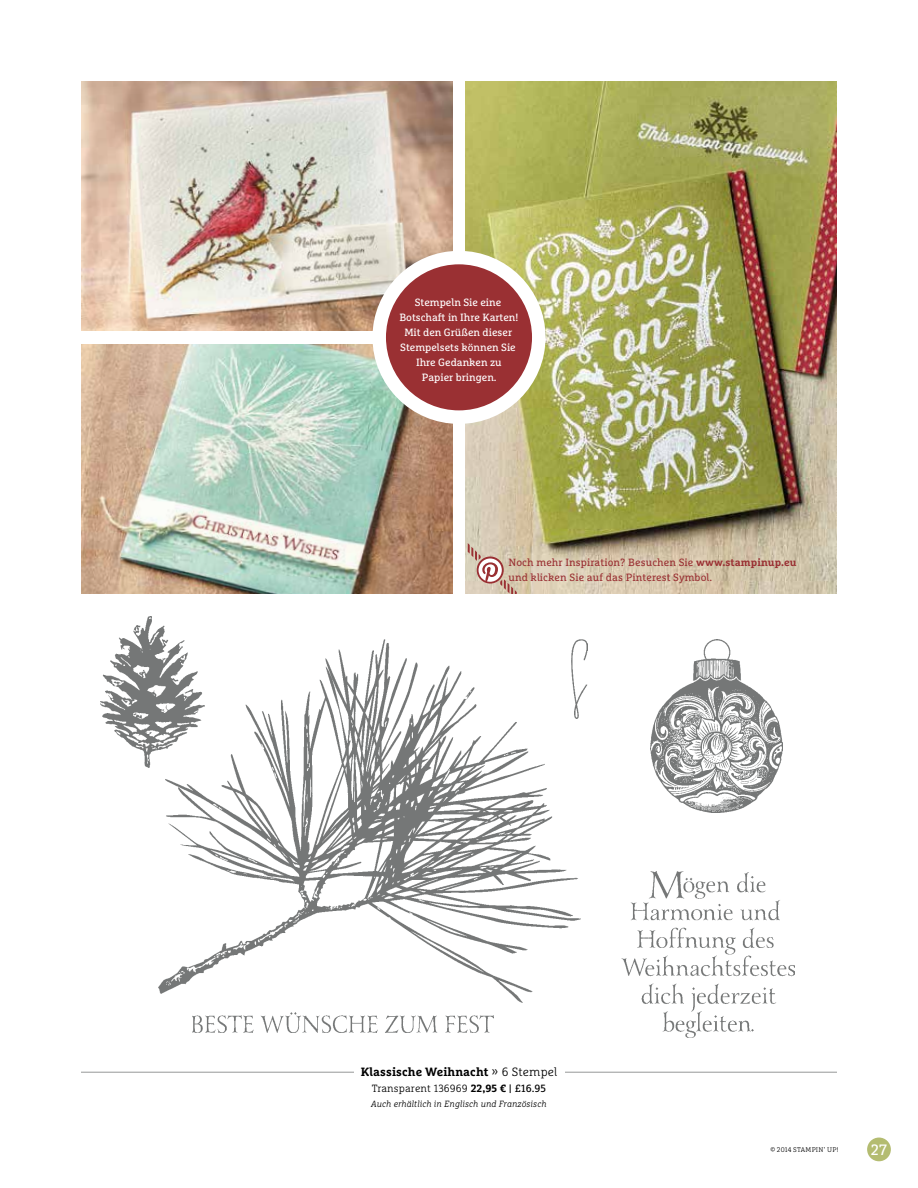
<style>
.page{position:relative;width:918px;height:1188px;background:#fff}
.page>*{position:absolute;margin:0;border:0;box-sizing:border-box;transform-origin:0 0}
.t1{font:15px "Marselis Slab Pro";color:#fff}
.t2{font:700 12px "Marselis Slab Pro";letter-spacing:.01em;color:#000}
.t3{font:10.5px/15px "Marselis Slab Pro";color:#fff;text-align:center}
.t4{font:10.5px/15px "Marselis Slab Pro";letter-spacing:.01em;color:#9a3033}
.t5{font:300 10.5px "Marselis Slab Pro";letter-spacing:.01em;color:#000}
.t6{font:italic 300 9px "Marselis Slab Pro";letter-spacing:.01em;color:#000}
.t7{font:300 6.75px "Marselis Slab Pro";letter-spacing:.03em;color:#000}
.s1{font-weight:700}
.s2{font-weight:300}
.s3{font-weight:400}
</style>
<div class="page">
<hr style="left:81px;top:1072px;width:756px;height:1px;background:#969797">
<div style="left:354px;top:1067px;width:210px;height:9px;background:#fff"></div>
<img style="left:159px;top:639px;width:422px;height:363px">
<img style="left:651px;top:639px;width:131px;height:174px">
<img style="left:100px;top:617px;width:104px;height:151px">
<img style="left:571px;top:639px;width:16px;height:80px">
<img style="left:192px;top:1012px;width:302px;height:20px">
<img style="left:622px;top:872px;width:173px;height:166px">
<img style="left:81px;top:81px;width:371px;height:250px">
<img style="left:466px;top:81px;width:371px;height:513px">
<img style="left:81px;top:344px;width:371px;height:250px">
<div style="left:379px;top:258px;width:160px;height:159px;background:#9a3033;border-radius:50%"></div>
<div style="left:372px;top:251px;width:174px;height:173px;border:14px solid #fff;border-radius:50%"></div>
<svg style="left:468px;top:543px;width:49px;height:51px;background:#d2b9a9"></svg>
<div style="left:867px;top:1138px;width:24px;height:23px;background:#b4bc71;border-radius:50%"></div>
<p class="t3" style="left:399px;top:294px;width:121px">Stempeln Sie eine<br>Botschaft in Ihre Karten!<br>Mit den Grüßen dieser<br>Stempelsets können Sie<br>Ihre Gedanken zu<br>Papier bringen.</p>
<p class="t4" style="left:509px;top:555px;width:290px">Noch mehr Inspiration? Besuchen Sie <span class="s1">www.stampinup.eu </span>und klicken Sie auf das Pinterest Symbol.</p>
<p class="t2" style="left:361px;top:1064px;width:198px">Klassische Weihnacht <span class="s2">» 6 Stempel</span></p>
<p class="t5" style="left:372px;top:1082px;width:176px">Transparent 136969 <span class="s1">22,95 €</span> <span class="s3">| £16.95</span></p>
<p class="t6" style="left:371px;top:1098px;width:177px">Auch erhältlich in Englisch und Französisch</p>
<p class="t7" style="left:770px;top:1146px;width:70px">© 2014 STAMPIN’ UP!</p>
<h1 class="t1" style="left:871px;top:1140px;width:18px">27</h1>
</div>
